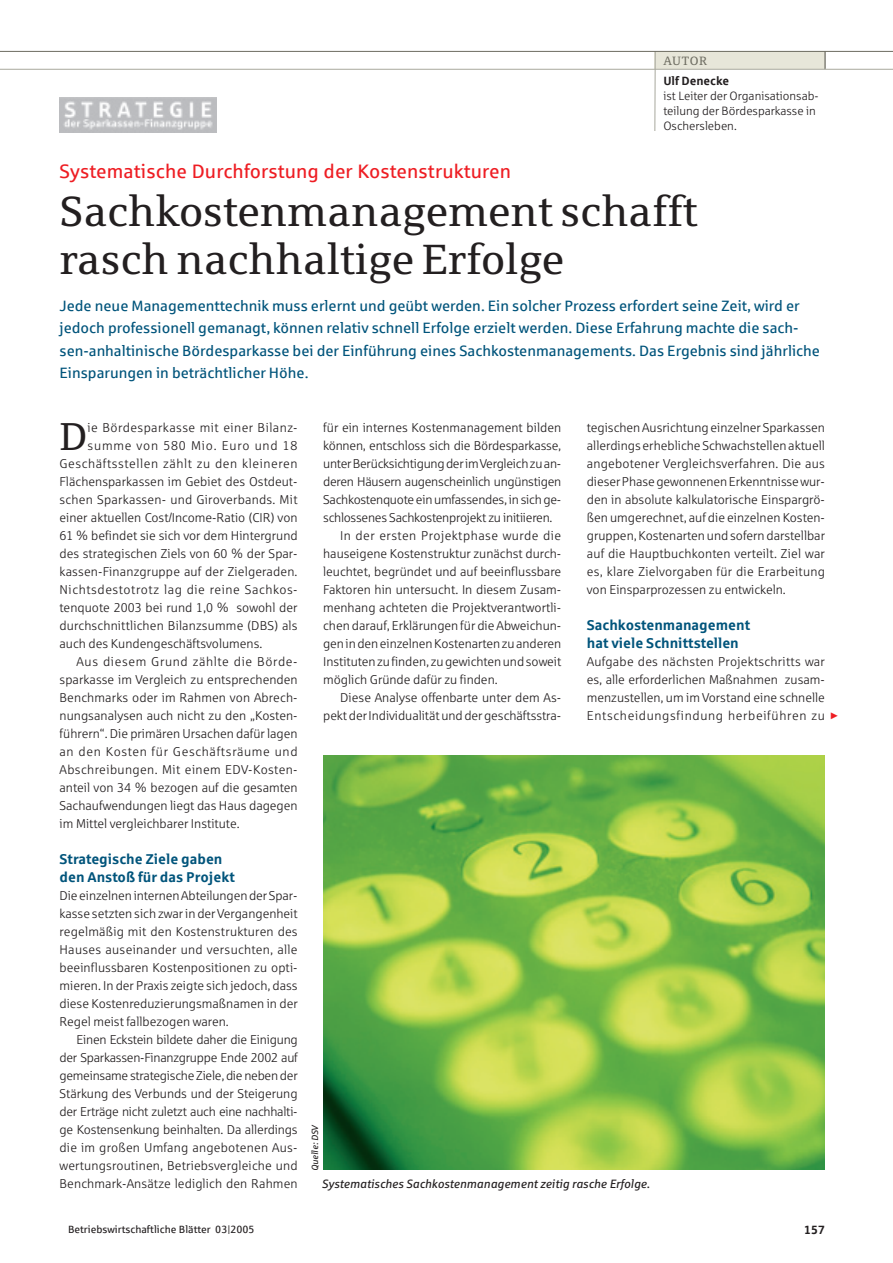
<style>
.page{position:relative;width:893px;height:1263px;background:#fff}
.page>*{position:absolute;margin:0;border:0;box-sizing:border-box;transform-origin:0 0}
.t1{font:42px/48px "Sparkasse Serif";color:#231f20}
.t2{font:38.7px "Sparkasse Serif";color:#231f20}
.t3{font:19.5px "Sparkasse Rg";letter-spacing:.005em;color:#ee1d23}
.t4{font:15px/22.5px "Sparkasse Rg";color:#00547b}
.t5{font:700 14.25px/18px "Sparkasse Rg";color:#00547b}
.t6{font:12.75px/18px "Sparkasse Lt";color:#231f20;text-align:justify}
.t7{font:12.75px "Sparkasse Lt";letter-spacing:-.02em;color:#231f20}
.t8{font:12.75px "Sparkasse Lt";letter-spacing:.045em;color:#231f20}
.t9{font:12.75px "Sparkasse Lt";letter-spacing:.035em;color:#231f20}
.t10{font:12.75px "Sparkasse Lt";letter-spacing:.05em;color:#231f20}
.t11{font:12.75px "Sparkasse Lt";letter-spacing:.02em;color:#231f20}
.t12{font:12.75px "Sparkasse Lt";letter-spacing:.03em;color:#231f20}
.t13{font:12.75px "Sparkasse Lt";letter-spacing:.06em;color:#231f20}
.t14{font:12px/15px "Sparkasse Lt";color:#231f20}
.t15{font:italic 12px "Sparkasse Rg";color:#231f20}
.t16{font:700 12px "Sparkasse Rg";color:#231f20}
.t17{font:12px "Sparkasse Serif";letter-spacing:.045em;color:#6d6c61}
.t18{font:10.5px "Sparkasse Rg";color:#231f20}
.t19{font:9.75px "The Sans Semi Bold Expert";color:#ee1d23}
.t20{font:italic 9px "Sparkasse Rg";color:#231f20}
</style>
<div class="page">
<div style="left:655px;top:51px;width:170px;height:18px;background:#e7e6d9"></div>
<hr style="left:654px;top:51px;width:2px;height:80px;background:#a8a89d">
<svg style="left:825px;top:52px;width:1px;height:17px"></svg>
<hr style="left:0;top:51px;width:893px;height:1px;background:#6d6c61">
<hr style="left:0;top:69px;width:893px;height:1px;background:#a8a89d">
<img style="left:323px;top:756px;width:502px;height:414px">
<img style="left:60px;top:98px;width:156px;height:35px">
<p class="t17" style="left:663px;top:54px;width:45px">AUTOR</p>
<p class="t16" style="left:663px;top:73px;width:67px">Ulf Denecke</p>
<p class="t14" style="left:663px;top:88px;width:157px">ist Leiter der Organisationsab&shy;teilung der Bördesparkasse in<br>Oschersleben.</p>
<h3 class="t3" style="left:60px;top:159px;width:453px">Systematische Durchforstung der Kostenstrukturen</h3>
<h1 class="t1" style="left:60px;top:188px;width:640px">Sachkostenmanagement schafft rasch nachhaltige Erfolge</h1>
<p class="t4" style="left:60px;top:294px;width:762px">Jede neue Managementtechnik muss erlernt und geübt werden. Ein solcher Prozess erfordert seine Zeit, wird er jedoch professionell gemanagt, können relativ schnell Erfolge erzielt werden. Diese Erfahrung machte die sach&shy;sen-anhaltinische Bördesparkasse bei der Einführung eines Sachkostenmanagements. Das Ergebnis sind jährliche Einsparungen in beträchtlicher Höhe.</p>
<h2 class="t2" style="left:60px;top:415px;width:30px">D</h2>
<p class="t9" style="left:88px;top:420px;width:212px">ie Bördesparkasse mit einer Bilanz-</p>
<p class="t13" style="left:88px;top:438px;width:211px">summe von 580 Mio. Euro und 18</p>
<p class="t8" style="left:60px;top:456px;width:240px">Geschäftsstellen zählt zu den kleineren</p>
<p class="t6" style="left:60px;top:472px;width:240px">Flächensparkassen im Gebiet des Ostdeut-</p>
<p class="t11" style="left:60px;top:492px;width:240px">schen Sparkassen- und Giroverbands. Mit</p>
<p class="t6" style="left:60px;top:508px;width:240px">einer aktuellen Cost/Income-Ratio (CIR) von</p>
<p class="t6" style="left:60px;top:526px;width:240px">61 % befindet sie sich vor dem Hintergrund</p>
<p class="t6" style="left:60px;top:544px;width:240px">des strategischen Ziels von 60 % der Spar-</p>
<p class="t6" style="left:60px;top:562px;width:240px">kassen-Finanzgruppe auf der Zielgeraden.</p>
<p class="t8" style="left:60px;top:582px;width:240px">Nichtsdestotrotz lag die reine Sachkos-</p>
<p class="t6" style="left:60px;top:598px;width:240px">tenquote 2003 bei rund 1,0 % sowohl der</p>
<p class="t6" style="left:60px;top:616px;width:240px">durchschnittlichen Bilanzsumme (DBS) als</p>
<p class="t6" style="left:60px;top:634px;width:204px">auch des Kundengeschäftsvolumens.</p>
<p class="t10" style="left:77px;top:654px;width:223px">Aus diesem Grund zählte die Börde-</p>
<p class="t6" style="left:60px;top:670px;width:240px">sparkasse im Vergleich zu entsprechenden</p>
<p class="t6" style="left:60px;top:688px;width:240px">Benchmarks oder im Rahmen von Abrech-</p>
<p class="t6" style="left:60px;top:706px;width:240px">nungsanalysen auch nicht zu den „Kosten-</p>
<p class="t6" style="left:60px;top:724px;width:240px">führern“. Die primären Ursachen dafür lagen</p>
<p class="t10" style="left:60px;top:744px;width:240px">an den Kosten für Geschäftsräume und</p>
<p class="t12" style="left:60px;top:762px;width:240px">Abschreibungen. Mit einem EDV-Kosten-</p>
<p class="t6" style="left:60px;top:778px;width:240px">anteil von 34 % bezogen auf die gesamten</p>
<p class="t6" style="left:60px;top:796px;width:240px">Sachaufwendungen liegt das Haus dagegen</p>
<p class="t6" style="left:60px;top:814px;width:182px">im Mittel vergleichbarer Institute.</p>
<p class="t5" style="left:60px;top:849px;width:177px">Strategische Ziele gaben den Anstoß für das Projekt</p>
<p class="t6" style="left:60px;top:886px;width:240px">Die einzelnen internen Abteilungen der Spar&shy;kasse setzten sich zwar in der Vergangenheit regelmäßig mit den Kostenstrukturen des Hauses auseinander und versuchten, alle beeinflussbaren Kostenpositionen zu opti&shy;mieren. In der Praxis zeigte sich jedoch, dass diese Kostenreduzierungsmaßnamen in der Regel meist fallbezogen waren.</p>
<p class="t6" style="left:60px;top:1030px;width:240px;text-indent:17px">Einen Eckstein bildete daher die Einigung der Sparkassen-Finanzgruppe Ende 2002 auf gemeinsame strategische Ziele, die neben der Stärkung des Verbunds und der Steigerung der Erträge nicht zuletzt auch eine nachhalti&shy;ge Kostensenkung beinhalten. Da allerdings die im großen Umfang angebotenen Aus&shy;wertungsroutinen, Betriebsvergleiche und Benchmark-Ansätze lediglich den Rahmen</p>
<p class="t6" style="left:323px;top:418px;width:240px">für ein internes Kostenmanagement bilden</p>
<p class="t6" style="left:323px;top:436px;width:239px">können, entschloss sich die Bördesparkasse,</p>
<p class="t7" style="left:323px;top:456px;width:240px">unter Berücksichtigung der im Vergleich zu an-</p>
<p class="t7" style="left:323px;top:474px;width:240px">deren Häusern augenscheinlich ungünstigen</p>
<p class="t7" style="left:323px;top:492px;width:240px">Sachkostenquote ein umfassendes, in sich ge-</p>
<p class="t7" style="left:323px;top:510px;width:231px">schlossenes Sachkostenprojekt zu initiieren.</p>
<p class="t9" style="left:340px;top:528px;width:223px">In der ersten Projektphase wurde die</p>
<p class="t6" style="left:323px;top:544px;width:240px">hauseigene Kostenstruktur zunächst durch-</p>
<p class="t6" style="left:323px;top:562px;width:240px">leuchtet, begründet und auf beeinflussbare</p>
<p class="t6" style="left:323px;top:580px;width:240px">Faktoren hin untersucht. In diesem Zusam-</p>
<p class="t6" style="left:323px;top:598px;width:240px">menhang achteten die Projektverantwortli-</p>
<p class="t6" style="left:323px;top:616px;width:240px">chen darauf, Erklärungen für die Abweichun-</p>
<p class="t6" style="left:323px;top:634px;width:240px">gen in den einzelnen Kostenarten zu anderen</p>
<p class="t6" style="left:323px;top:652px;width:240px">Instituten zu finden, zu gewichten und soweit</p>
<p class="t6" style="left:323px;top:670px;width:176px">möglich Gründe dafür zu finden.</p>
<p class="t6" style="left:340px;top:688px;width:223px">Diese Analyse offenbarte unter dem As-</p>
<p class="t6" style="left:323px;top:706px;width:240px">pekt der Individualität und der geschäftsstra-</p>
<p class="t6" style="left:587px;top:418px;width:240px">tegischen Ausrichtung einzelner Sparkassen allerdings erhebliche Schwachstellen aktuell angebotener Vergleichsverfahren. Die aus dieser Phase gewonnenen Erkenntnisse wur&shy;den in absolute kalkulatorische Einspargrö&shy;ßen umgerechnet, auf die einzelnen Kosten&shy;gruppen, Kostenarten und sofern darstellbar auf die Hauptbuchkonten verteilt. Ziel war es, klare Zielvorgaben für die Erarbeitung von Einsparprozessen zu entwickeln.</p>
<p class="t5" style="left:587px;top:615px;width:165px">Sachkostenmanagement hat viele Schnittstellen</p>
<p class="t6" style="left:587px;top:652px;width:240px">Aufgabe des nächsten Projektschritts war es, alle erforderlichen Maßnahmen zusam&shy;menzustellen, um im Vorstand eine schnelle Entscheidungsfindung herbeiführen zu</p>
<p class="t19" style="left:838px;top:722px;width:11px;rotate:-180deg">¯</p>
<p class="t20" style="left:310px;top:1171px;width:48px;rotate:-90deg">Quelle: DSV</p>
<p class="t15" style="left:322px;top:1176px;width:330px">Systematisches Sachkostenmanagement zeitig rasche Erfolge.</p>
<p class="t18" style="left:68px;top:1222px;width:188px">Betriebswirtschaftliche Blätter 03|2005</p>
<p class="t16" style="left:804px;top:1222px;width:22px">157</p>
</div>
